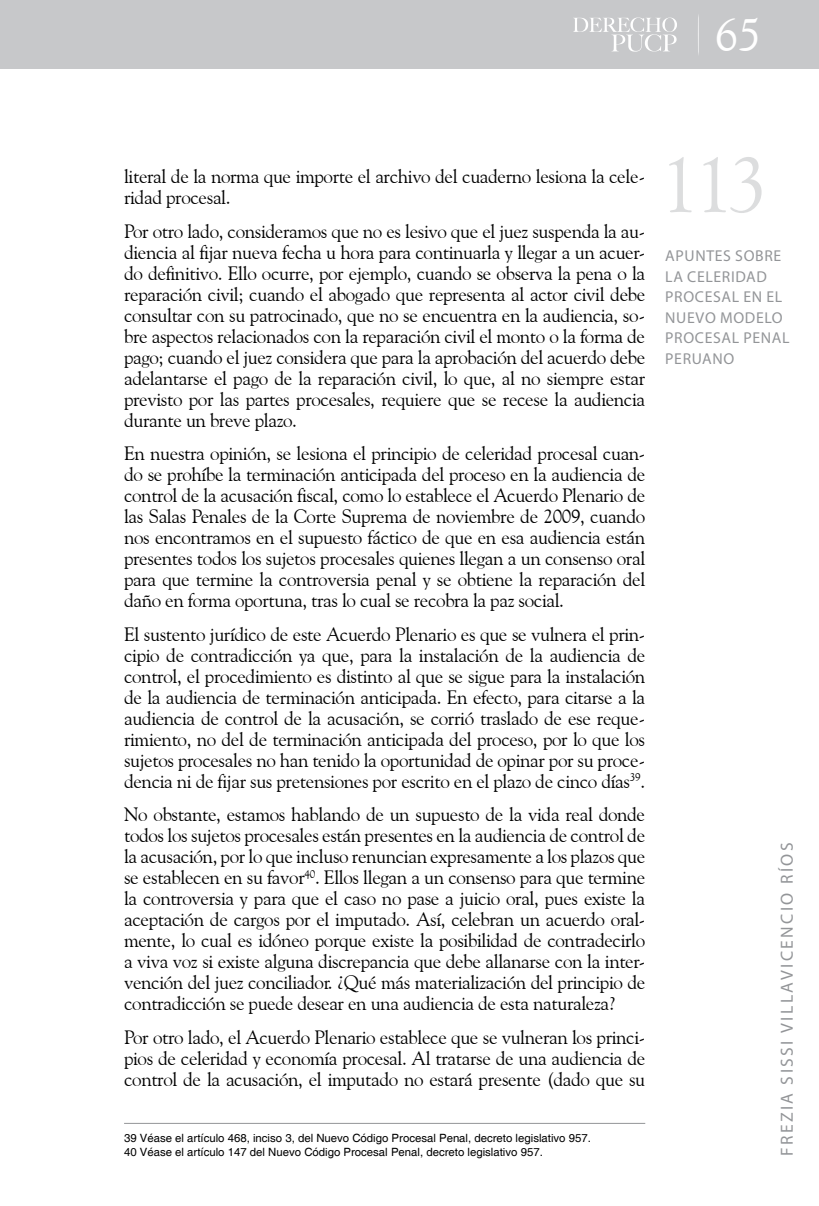
<style>
.page{position:relative;width:819px;height:1206px;background:#fff}
.page>*{position:absolute;margin:0;border:0;box-sizing:border-box;transform-origin:0 0}
.t1{font:78.75px "Goudy Old Style BT";color:#dcddde}
.t2{font:46.38px "Goudy Old Style BT";color:#fff}
.t3{font:19.25px/21px "Goudy Old Style BT";letter-spacing:-.02em;color:#000;text-align:justify}
.t4{font:17.5px "Myriad Pro";letter-spacing:.14em;color:#939598}
.t5{font:15.75px/20.7px "Myriad Pro";letter-spacing:.04em;color:#939598}
.t6{font:11.38px/14px "Helvetica";color:#000}
</style>
<div class="page">
<div style="left:0;top:0;width:819px;height:69px;background:#c7c8ca"></div>
<svg style="left:573px;top:18px;width:104px;height:34px"></svg>
<hr style="left:124px;top:1122px;width:521px;height:1px;background:#939598">
<h2 class="t2" style="left:715px;top:6px;width:47px">65</h2>
<p class="t3" style="left:124px;top:166px;width:522px">literal de la norma que importe el archivo del cuaderno lesiona la cele&shy;ridad procesal.</p>
<p class="t3" style="left:124px;top:220px;width:522px">Por otro lado, consideramos que no es lesivo que el juez suspenda la au&shy;diencia al fijar nueva fecha u hora para continuarla y llegar a un acuer&shy;do definitivo. Ello ocurre, por ejemplo, cuando se observa la pena o la reparación civil; cuando el abogado que representa al actor civil debe consultar con su patrocinado, que no se encuentra en la audiencia, so&shy;bre aspectos relacionados con la reparación civil el monto o la forma de pago; cuando el juez considera que para la aprobación del acuerdo debe adelantarse el pago de la reparación civil, lo que, al no siempre estar previsto por las partes procesales, requiere que se recese la audiencia durante un breve plazo.</p>
<p class="t3" style="left:124px;top:443px;width:522px">En nuestra opinión, se lesiona el principio de celeridad procesal cuan&shy;do se prohíbe la terminación anticipada del proceso en la audiencia de control de la acusación fiscal, como lo establece el Acuerdo Plenario de las Salas Penales de la Corte Suprema de noviembre de 2009, cuando nos encontramos en el supuesto fáctico de que en esa audiencia están presentes todos los sujetos procesales quienes llegan a un consenso oral para que termine la controversia penal y se obtiene la reparación del daño en forma oportuna, tras lo cual se recobra la paz social.</p>
<p class="t3" style="left:124px;top:623px;width:522px">El sustento jurídico de este Acuerdo Plenario es que se vulnera el prin&shy;cipio de contradicción ya que, para la instalación de la audiencia de control, el procedimiento es distinto al que se sigue para la instalación de la audiencia de terminación anticipada. En efecto, para citarse a la audiencia de control de la acusación, se corrió traslado de ese reque&shy;rimiento, no del de terminación anticipada del proceso, por lo que los sujetos procesales no han tenido la oportunidad de opinar por su proce&shy;dencia ni de fijar sus pretensiones por escrito en el plazo de cinco días<sup>39</sup>.</p>
<p class="t3" style="left:124px;top:803px;width:522px">No obstante, estamos hablando de un supuesto de la vida real donde todos los sujetos procesales están presentes en la audiencia de control de la acusación, por lo que incluso renuncian expresamente a los plazos que se establecen en su favor<sup>40</sup>. Ellos llegan a un consenso para que termine la controversia y para que el caso no pase a juicio oral, pues existe la aceptación de cargos por el imputado. Así, celebran un acuerdo oral&shy;mente, lo cual es idóneo porque existe la posibilidad de contradecirlo a viva voz si existe alguna discrepancia que debe allanarse con la inter&shy;vención del juez conciliador. ¿Qué más materialización del principio de contradicción se puede desear en una audiencia de esta naturaleza?</p>
<p class="t3" style="left:124px;top:1026px;width:522px">Por otro lado, el Acuerdo Plenario establece que se vulneran los princi&shy;pios de celeridad y economía procesal. Al tratarse de una audiencia de control de la acusación, el imputado no estará presente (dado que su</p>
<p class="t6" style="left:124px;top:1131px;width:468px">39 Véase el artículo 468, inciso 3, del Nuevo Código Procesal Penal, decreto legislativo 957.<br>40 Véase el artículo 147 del Nuevo Código Procesal Penal, decreto legislativo 957.</p>
<h1 class="t1" style="left:660px;top:136px;width:109px">113</h1>
<p class="t5" style="left:665px;top:245px;width:126px">APUNTES SOBRE<br>LA CELERIDAD<br>PROCESAL EN EL<br>NUEVO MODELO<br>PROCESAL PENAL<br>PERUANO</p>
<p class="t4" style="left:776px;top:1156px;width:315px;rotate:-90deg">F REZIA SISSI VILLAVICENCIO RÍOS</p>
</div>
